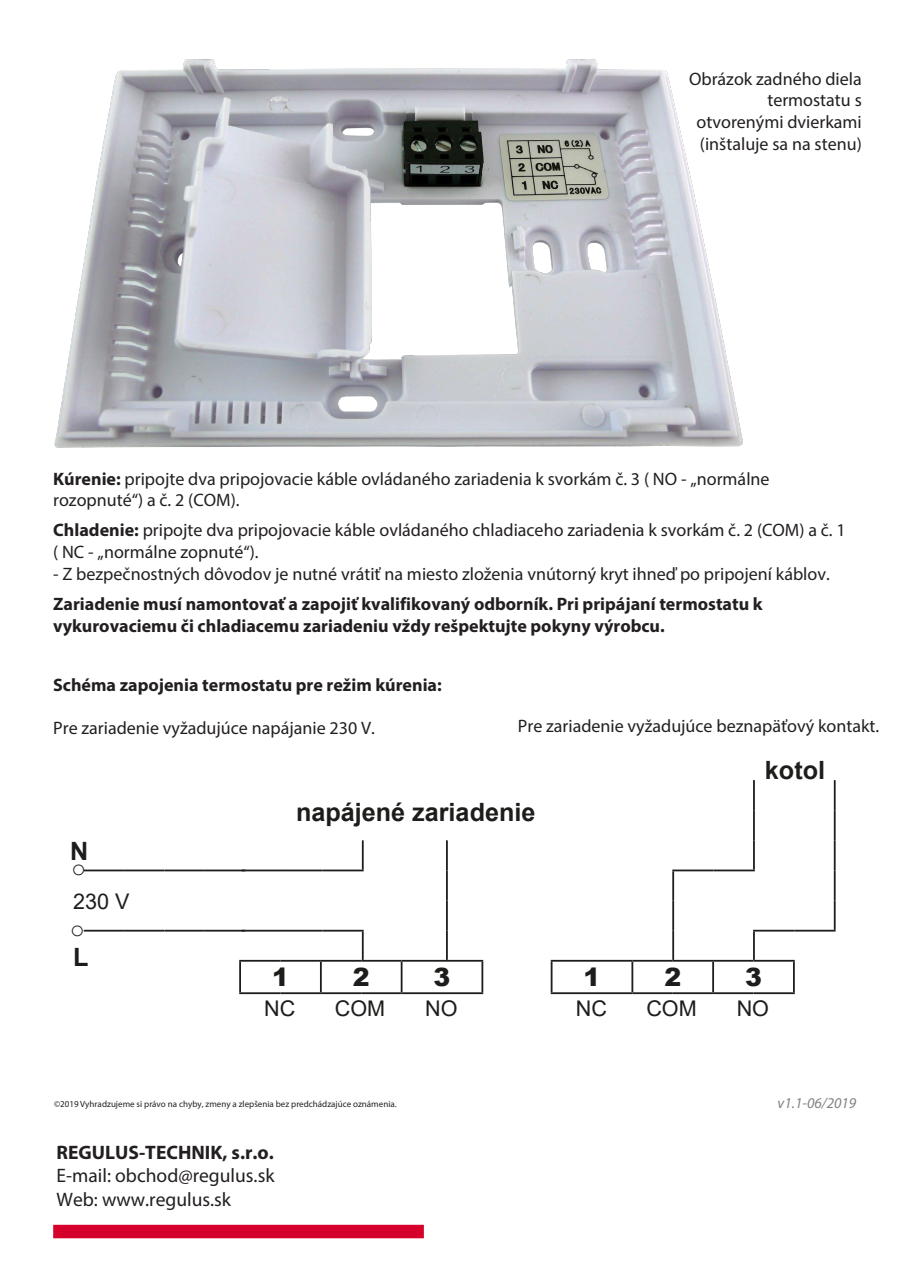
<style>
.page{position:relative;width:915px;height:1285px;background:#fff}
.page>*{position:absolute;margin:0;border:0;box-sizing:border-box;transform-origin:0 0}
.t1{font:700 25.2px/27.5px "Arial";color:#1d1d1b}
.t2{font:900 25.2px "Arial";color:#1d1d1b}
.t3{font:700 25.2px "Arial";color:#1c1c1b}
.t4{font:21.6px "Arial";color:#1d1d1b}
.t5{font:19.5px/23.4px "Myriad Pro";color:#231f20;text-align:justify}
.t6{font:18px/21.6px "Myriad Pro";color:#231f20}
.t7{font:700 18px "Myriad Pro";color:#231f20}
.t8{font:italic 15px "Myriad Pro";color:#808285}
.t9{font:9px "Myriad Pro";color:#231f20}
.s1{font-weight:700}
.s2{color:#1c1c1b}
</style>
<div class="page">
<hr style="left:672px;top:869px;width:41px;height:2px;background:#1d1d1b">
<hr style="left:713px;top:869px;width:41px;height:2px;background:#1d1d1b">
<hr style="left:322px;top:869px;width:41px;height:2px;background:#1d1d1b">
<hr style="left:282px;top:869px;width:40px;height:2px;background:#1d1d1b">
<hr style="left:241px;top:869px;width:41px;height:2px;background:#1d1d1b">
<hr style="left:205px;top:869px;width:40px;height:2px;background:#1d1d1b">
<hr style="left:164px;top:869px;width:41px;height:2px;background:#1d1d1b">
<hr style="left:124px;top:869px;width:40px;height:2px;background:#1d1d1b">
<hr style="left:84px;top:869px;width:40px;height:2px;background:#1d1d1b">
<hr style="left:752px;top:929px;width:42px;height:2px;background:#1d1d1b">
<hr style="left:794px;top:929px;width:41px;height:2px;background:#1d1d1b">
<hr style="left:322px;top:929px;width:41px;height:2px;background:#1d1d1b">
<hr style="left:282px;top:929px;width:40px;height:2px;background:#1d1d1b">
<hr style="left:241px;top:929px;width:41px;height:2px;background:#1d1d1b">
<hr style="left:205px;top:929px;width:40px;height:2px;background:#1d1d1b">
<hr style="left:164px;top:929px;width:41px;height:2px;background:#1d1d1b">
<hr style="left:124px;top:929px;width:40px;height:2px;background:#1d1d1b">
<hr style="left:84px;top:929px;width:40px;height:2px;background:#1d1d1b">
<hr style="left:550px;top:959px;width:41px;height:2px;background:#1d1d1b">
<hr style="left:591px;top:959px;width:41px;height:2px;background:#1d1d1b">
<hr style="left:632px;top:959px;width:40px;height:2px;background:#1d1d1b">
<hr style="left:672px;top:959px;width:40px;height:2px;background:#1d1d1b">
<hr style="left:712px;top:959px;width:41px;height:2px;background:#1d1d1b">
<hr style="left:753px;top:959px;width:41px;height:2px;background:#1d1d1b">
<hr style="left:239px;top:959px;width:41px;height:2px;background:#1d1d1b">
<hr style="left:280px;top:959px;width:41px;height:2px;background:#1d1d1b">
<hr style="left:321px;top:959px;width:40px;height:2px;background:#1d1d1b">
<hr style="left:361px;top:959px;width:40px;height:2px;background:#1d1d1b">
<hr style="left:401px;top:959px;width:41px;height:2px;background:#1d1d1b">
<hr style="left:442px;top:959px;width:41px;height:2px;background:#1d1d1b">
<hr style="left:550px;top:992px;width:41px;height:1px;background:#1d1d1b">
<hr style="left:591px;top:992px;width:41px;height:1px;background:#1d1d1b">
<hr style="left:632px;top:992px;width:40px;height:1px;background:#1d1d1b">
<hr style="left:672px;top:992px;width:40px;height:1px;background:#1d1d1b">
<hr style="left:712px;top:992px;width:41px;height:1px;background:#1d1d1b">
<hr style="left:753px;top:992px;width:41px;height:1px;background:#1d1d1b">
<hr style="left:239px;top:992px;width:41px;height:1px;background:#1d1d1b">
<hr style="left:280px;top:992px;width:41px;height:1px;background:#1d1d1b">
<hr style="left:321px;top:992px;width:40px;height:1px;background:#1d1d1b">
<hr style="left:361px;top:992px;width:40px;height:1px;background:#1d1d1b">
<hr style="left:401px;top:992px;width:41px;height:1px;background:#1d1d1b">
<hr style="left:442px;top:992px;width:41px;height:1px;background:#1d1d1b">
<hr style="left:239px;top:961px;width:2px;height:31px;background:#1d1d1b">
<hr style="left:320px;top:961px;width:1px;height:31px;background:#1d1d1b">
<hr style="left:446px;top:840px;width:1px;height:30px;background:#1d1d1b">
<hr style="left:446px;top:870px;width:1px;height:30px;background:#1d1d1b">
<hr style="left:446px;top:900px;width:1px;height:30px;background:#1d1d1b">
<svg style="left:446px;top:930px;width:1px;height:29px"></svg>
<hr style="left:400px;top:961px;width:2px;height:31px;background:#1d1d1b">
<svg style="left:362px;top:840px;width:1px;height:29px"></svg>
<svg style="left:362px;top:931px;width:1px;height:28px"></svg>
<hr style="left:481px;top:961px;width:2px;height:31px;background:#1d1d1b">
<hr style="left:550px;top:961px;width:2px;height:31px;background:#1d1d1b">
<hr style="left:631px;top:961px;width:2px;height:31px;background:#1d1d1b">
<hr style="left:672px;top:871px;width:2px;height:29px;background:#1d1d1b">
<hr style="left:672px;top:900px;width:2px;height:30px;background:#1d1d1b">
<hr style="left:672px;top:930px;width:2px;height:29px;background:#1d1d1b">
<hr style="left:712px;top:961px;width:1px;height:31px;background:#1d1d1b">
<hr style="left:752px;top:810px;width:2px;height:30px;background:#1d1d1b">
<hr style="left:752px;top:840px;width:2px;height:29px;background:#1d1d1b">
<hr style="left:752px;top:931px;width:2px;height:28px;background:#1d1d1b">
<hr style="left:752px;top:780px;width:2px;height:30px;background:#1d1d1b">
<hr style="left:792px;top:961px;width:2px;height:31px;background:#1d1d1b">
<hr style="left:833px;top:810px;width:2px;height:30px;background:#1d1d1b">
<hr style="left:833px;top:840px;width:2px;height:30px;background:#1d1d1b">
<hr style="left:833px;top:870px;width:2px;height:30px;background:#1d1d1b">
<hr style="left:833px;top:900px;width:2px;height:29px;background:#1d1d1b">
<hr style="left:833px;top:780px;width:2px;height:30px;background:#1d1d1b">
<div style="left:53px;top:1224px;width:370px;height:13px;background:#d6002d"></div>
<img style="left:54px;top:59px;width:689px;height:389px">
<p class="t6" style="left:688px;top:68px;width:174px;text-align:right">Obrázok zadného diela termostatu s otvorenými dvierkami (inštaluje sa na stenu)</p>
<p class="t6" style="left:53px;top:467px;width:717px"><span class="s1">Kúrenie:</span> pripojte dva pripojovacie káble ovládaného zariadenia k svorkám č. 3 ( NO - „normálne rozopnuté“) a č. 2 (COM).</p>
<p class="t6" style="left:53px;top:518px;width:793px"><span class="s1">Chladenie:</span> pripojte dva pripojovacie káble ovládaného chladiaceho zariadenia k svorkám č. 2 (COM) a č. 1 ( NC - „normálne zopnuté“).</p>
<p class="t6" style="left:53px;top:558px;width:777px;line-height:30.3px">- Z bezpečnostných dôvodov je nutné vrátiť na miesto zloženia vnútorný kryt ihneď po pripojení káblov.<br><span class="s1">Zariadenie musí namontovať a zapojiť kvalifikovaný odborník. Pri pripájaní termostatu k</span></p>
<p class="t7" style="left:53px;top:614px;width:613px">vykurovaciemu či chladiacemu zariadeniu vždy rešpektujte pokyny výrobcu.</p>
<p class="t7" style="left:53px;top:673px;width:390px">Schéma zapojenia termostatu pre režim kúrenia:</p>
<p class="t6" style="left:53px;top:716px;width:323px">Pre zariadenie vyžadujúce napájanie 230 V.</p>
<p class="t6" style="left:517px;top:715px;width:362px">Pre zariadenie vyžadujúce beznapäťový kontakt.</p>
<p class="t1" style="left:764px;top:756px;width:62px">kotol</p>
<p class="t3" style="left:70px;top:833px;width:20px">N</p>
<p class="t4" style="left:73px;top:886px;width:58px">230 V</p>
<p class="t1" style="left:70px;top:916px;width:20px">○<br><span class="s2">L</span></p>
<p class="t1" style="left:71px;top:854px;width:17px">○</p>
<p class="t1" style="left:296px;top:798px;width:241px">napájené zariadenie</p>
<p class="t2" style="left:272px;top:958px;width:18px">1</p>
<p class="t2" style="left:353px;top:958px;width:18px">2</p>
<p class="t2" style="left:433px;top:958px;width:18px">3</p>
<p class="t2" style="left:583px;top:958px;width:18px">1</p>
<p class="t2" style="left:664px;top:958px;width:18px">2</p>
<p class="t2" style="left:744px;top:958px;width:18px">3</p>
<p class="t4" style="left:264px;top:993px;width:33px">NC</p>
<p class="t4" style="left:335px;top:993px;width:52px">COM</p>
<p class="t4" style="left:425px;top:993px;width:34px">NO</p>
<p class="t4" style="left:575px;top:993px;width:33px">NC</p>
<p class="t4" style="left:646px;top:993px;width:52px">COM</p>
<p class="t4" style="left:736px;top:993px;width:34px">NO</p>
<p class="t9" style="left:54px;top:1098px;width:344px">©2019 Vyhradzujeme si právo na chyby, zmeny a zlepšenia bez predchádzajúce oznámenia.</p>
<p class="t5" style="left:57px;top:1139px;width:219px"><span class="s1">REGULUS-TECHNIK, s.r.o.<br></span>E-mail: obchod@regulus.sk Web: www.regulus.sk</p>
<p class="t8" style="left:777px;top:1093px;width:80px">v1.1-06/2019</p>
</div>
